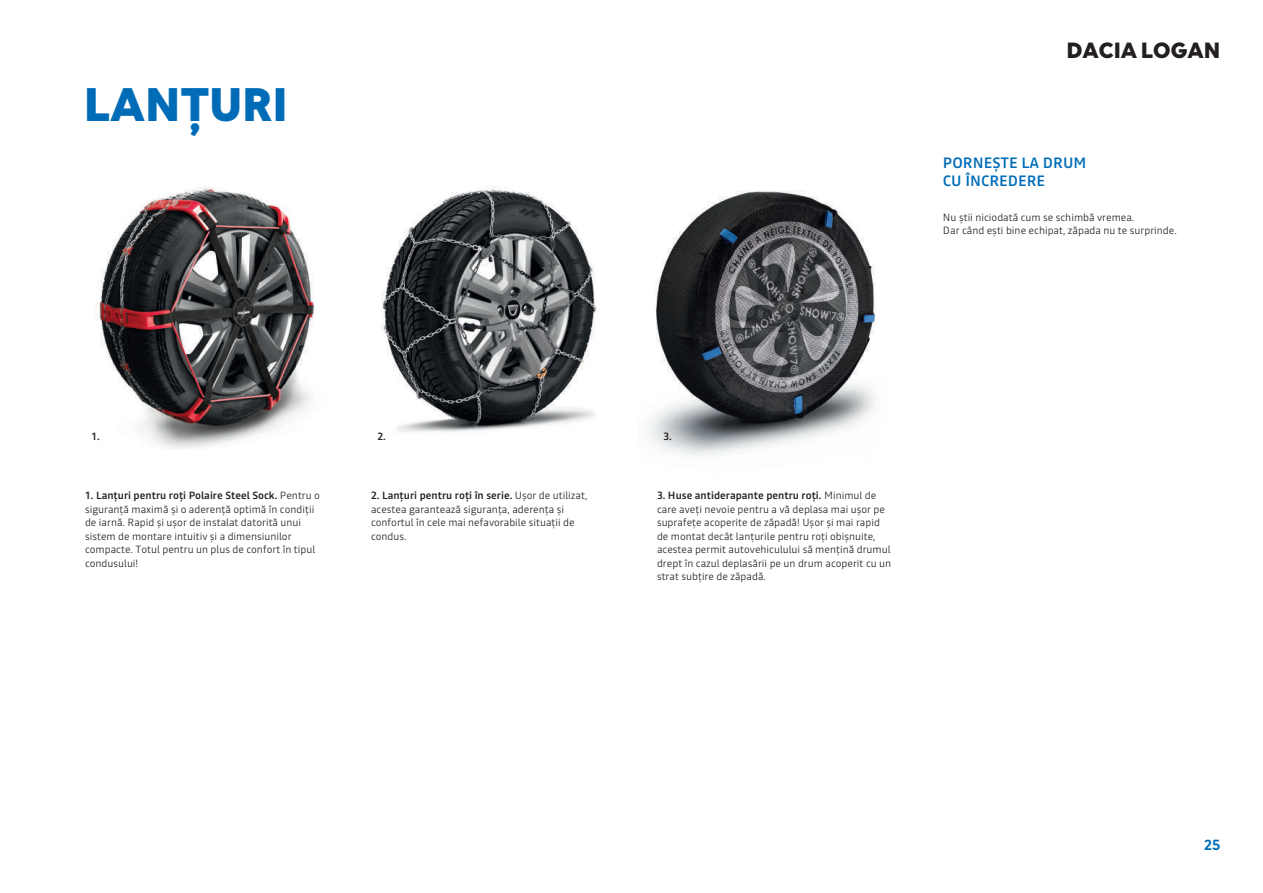
<style>
.page{position:relative;width:1263px;height:893px;background:#fff}
.page>*{position:absolute;margin:0;border:0;box-sizing:border-box;transform-origin:0 0}
.t1{font:900 48px "Dacia Spirit";color:#006cb7}
.t2{font:900 22.5px "Dacia Spirit";color:#231f20}
.t3{font:500 15px/18px "Read";color:#006cb7}
.t4{font:700 15px "Dacia Spirit";color:#006cb7}
.t5{font:300 10.5px/13.5px "Read";color:#231f20}
.t6{font:500 10.5px "Read";color:#231f20}
.s1{font-weight:500}
</style>
<div class="page">
<img style="left:96px;top:187px;width:152px;height:262px">
<img style="left:660px;top:191px;width:216px;height:265px">
<img style="left:248px;top:186px;width:434px;height:260px">
<h1 class="t1" style="left:84px;top:77px;width:206px">LANȚURI</h1>
<h2 class="t2" style="left:1066px;top:37px;width:156px">DACIA LOGAN</h2>
<h3 class="t3" style="left:943px;top:153px;width:145px">PORNEȘTE LA DRUM<br>CU ÎNCREDERE</h3>
<p class="t5" style="left:943px;top:210px;width:235px">Nu știi niciodată cum se schimbă vremea.<br>Dar când ești bine echipat, zăpada nu te surprinde.</p>
<p class="t6" style="left:91px;top:428px;width:10px">1.</p>
<p class="t6" style="left:377px;top:428px;width:10px">2.</p>
<p class="t6" style="left:663px;top:428px;width:10px">3.</p>
<p class="t5" style="left:85px;top:488px;width:236px"><span class="s1">1. Lanțuri pentru roți Polaire Steel Sock.</span> Pentru o siguranță maximă și o aderență optimă în condiții de iarnă. Rapid și ușor de instalat datorită unui sistem de montare intuitiv și a dimensiunilor compacte. Totul pentru un plus de confort în tipul condusului!</p>
<p class="t5" style="left:371px;top:488px;width:218px"><span class="s1">2. Lanțuri pentru roți în serie.</span> Ușor de utilizat, acestea garantează siguranța, aderența și confortul în cele mai nefavorabile situații de condus.</p>
<p class="t5" style="left:657px;top:488px;width:236px"><span class="s1">3. Huse antiderapante pentru roți.</span> Minimul de care aveți nevoie pentru a vă deplasa mai ușor pe suprafețe acoperite de zăpadă! Ușor și mai rapid de montat decât lanțurile pentru roți obișnuite, acestea permit autovehiculului să mențină drumul drept în cazul deplasării pe un drum acoperit cu un strat subțire de zăpadă.</p>
<h3 class="t4" style="left:1204px;top:836px;width:18px">25</h3>
</div>
